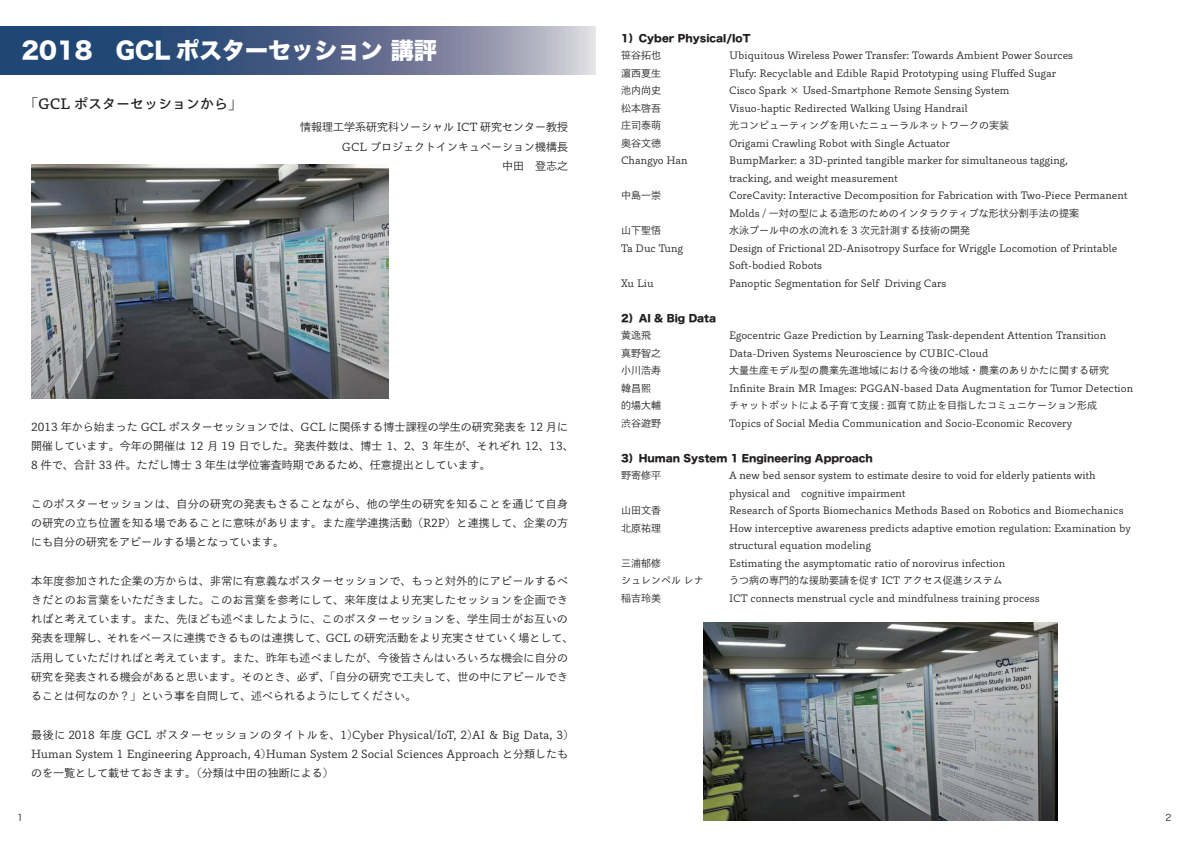
<style>
.page{position:relative;width:1191px;height:842px;background:#fff}
.page>*{position:absolute;margin:0;border:0;box-sizing:border-box;transform-origin:0 0}
.t1{font:23px "Hira Kaku Std N W8";color:#fff}
.t2{font:14px "Toppan Bunkyu Gothic Pr 6 N DB";color:#231f20}
.t3{font:11px/19.2px "Toppan Bunkyu Gothic Pr 6 N";color:#231f20;text-align:justify}
.t4{font:11px/19.2px "Toppan Bunkyu Gothic Pr 6 N";letter-spacing:.02em;color:#231f20}
.t5{font:10px/17.5px "Toppan Bunkyu Gothic Pr 6 N";color:#231f20}
.t6{font:10px "Hira Kaku Std N W8";color:#231f20}
.t7{font:9.2px "Hira Kaku Pro W3";color:#231f20}
</style>
<div class="page">
<svg style="left:0;top:27px;width:596px;height:48px;background:#586c8f"></svg>
<img style="left:31px;top:165px;width:357px;height:233px">
<img style="left:703px;top:622px;width:354px;height:199px">
<h1 class="t1" style="left:22px;top:38px;width:417px">2018　GCL ポスターセッション 講評</h1>
<h2 class="t2" style="left:24px;top:96px;width:219px">「GCL ポスターセッションから」</h2>
<p class="t3" style="left:300px;top:118px;width:269px;text-align:right">情報理工学系研究科ソーシャル ICT 研究センター教授<br>GCL プロジェクトインキュベーション機構長<br>　中田　登志之</p>
<p class="t3" style="left:31px;top:417px;width:544px;text-align:left">2013 年から始まった GCL ポスターセッションでは、GCL に関係する博士課程の学生の研究発表を 12 月に開催しています。今年の開催は 12 月 19 日でした。発表件数は、博士 1、2、3 年生が、それぞれ 12、13、<br>8 件で、合計 33 件。ただし博士 3 年生は学位審査時期であるため、任意提出としています。</p>
<p class="t3" style="left:31px;top:494px;width:538px">このポスターセッションは、自分の研究の発表もさることながら、他の学生の研究を知ることを通じて自身の研究の立ち位置を知る場であることに意味があります。また産学連携活動（R2P）と連携して、企業の方にも自分の研究をアピールする場となっています。</p>
<p class="t4" style="left:31px;top:571px;width:544px">本年度参加された企業の方からは、非常に有意義なポスターセッションで、もっと対外的にアピールするべきだとのお言葉をいただきました。このお言葉を参考にして、来年度はより充実したセッションを企画できればと考えています。また、先ほども述べましたように、このポスターセッションを、学生同士がお互いの発表を理解し、それをベースに連携できるものは連携して、GCL の研究活動をより充実させていく場として、活用していただければと考えています。また、昨年も述べましたが、今後皆さんはいろいろな機会に自分の研究を発表される機会があると思います。そのとき、必ず、「自分の研究で工夫して、世の中にアピールできることは何なのか？」という事を自問して、述べられるようにしてください。</p>
<p class="t3" style="left:31px;top:725px;width:538px">最後に 2018 年度 GCL ポスターセッションのタイトルを、1)Cyber Physical/IoT, 2)AI &amp; Big Data, 3)<br>Human System 1 Engineering Approach, 4)Human System 2 Social Sciences Approach と分類したものを一覧として載せておきます。（分類は中田の独断による）</p>
<p class="t6" style="left:621px;top:33px;width:131px">1）Cyber Physical/IoT</p>
<p class="t5" style="left:621px;top:47px;width:41px">笹谷拓也</p>
<p class="t5" style="left:729px;top:47px;width:345px">Ubiquitous Wireless Power Transfer: Towards Ambient Power Sources</p>
<p class="t5" style="left:621px;top:65px;width:41px">濵西夏生</p>
<p class="t5" style="left:729px;top:65px;width:328px">Flufy: Recyclable and Edible Rapid Prototyping using Fluffed Sugar</p>
<p class="t5" style="left:621px;top:82px;width:41px">池内尚史</p>
<p class="t5" style="left:729px;top:82px;width:282px">Cisco Spark × Used-Smartphone Remote Sensing System</p>
<p class="t5" style="left:621px;top:100px;width:41px">松本啓吾</p>
<p class="t5" style="left:729px;top:100px;width:240px">Visuo-haptic Redirected Walking Using Handrail</p>
<p class="t5" style="left:621px;top:117px;width:41px">庄司泰萌</p>
<p class="t5" style="left:729px;top:117px;width:281px">光コンピューティングを用いたニューラルネットワークの実装</p>
<p class="t5" style="left:621px;top:135px;width:41px">奥谷文徳</p>
<p class="t5" style="left:729px;top:135px;width:222px">Origami Crawling Robot with Single Actuator</p>
<p class="t5" style="left:621px;top:152px;width:68px">Changyo Han</p>
<p class="t5" style="left:729px;top:152px;width:340px">BumpMarker: a 3D-printed tangible marker for simultaneous tagging, tracking, and weight measurement</p>
<p class="t5" style="left:621px;top:187px;width:41px">中島一崇</p>
<p class="t5" style="left:729px;top:187px;width:400px">CoreCavity: Interactive Decomposition for Fabrication with Two-Piece Permanent<br>Molds / 一対の型による造形のためのインタラクティブな形状分割手法の提案</p>
<p class="t5" style="left:621px;top:222px;width:41px">山下聖悟</p>
<p class="t5" style="left:729px;top:222px;width:242px">水泳プール中の水の流れを 3 次元計測する技術の開発</p>
<p class="t5" style="left:621px;top:240px;width:64px">Ta Duc Tung</p>
<p class="t5" style="left:729px;top:240px;width:390px">Design of Frictional 2D-Anisotropy Surface for Wriggle Locomotion of Printable<br>Soft-bodied Robots</p>
<p class="t5" style="left:621px;top:275px;width:34px">Xu Liu</p>
<p class="t5" style="left:729px;top:275px;width:219px">Panoptic Segmentation for Self Driving Cars</p>
<p class="t6" style="left:621px;top:313px;width:97px">2）AI &amp; Big Data</p>
<p class="t5" style="left:621px;top:327px;width:31px">黄逸飛</p>
<p class="t5" style="left:729px;top:327px;width:379px">Egocentric Gaze Prediction by Learning Task-dependent Attention Transition</p>
<p class="t5" style="left:621px;top:345px;width:41px">真野智之</p>
<p class="t5" style="left:729px;top:345px;width:261px">Data-Driven Systems Neuroscience by CUBIC-Cloud</p>
<p class="t5" style="left:621px;top:362px;width:41px">小川浩寿</p>
<p class="t5" style="left:729px;top:362px;width:381px">大量生産モデル型の農業先進地域における今後の地域・農業のありかたに関する研究</p>
<p class="t5" style="left:621px;top:380px;width:31px">韓昌熙</p>
<p class="t5" style="left:729px;top:380px;width:406px">Infinite Brain MR Images: PGGAN-based Data Augmentation for Tumor Detection</p>
<p class="t5" style="left:621px;top:397px;width:41px">的場大輔</p>
<p class="t5" style="left:729px;top:397px;width:370px">チャットボットによる子育て支援 : 孤育て防止を目指したコミュニケーション形成</p>
<p class="t5" style="left:621px;top:415px;width:41px">渋谷遊野</p>
<p class="t5" style="left:729px;top:415px;width:344px">Topics of Social Media Communication and Socio-Economic Recovery</p>
<p class="t6" style="left:621px;top:453px;width:253px">3）Human System 1 Engineering Approach</p>
<p class="t5" style="left:621px;top:467px;width:41px">野寄修平</p>
<p class="t5" style="left:729px;top:467px;width:368px">A new bed sensor system to estimate desire to void for elderly patients with physical and cognitive impairment</p>
<p class="t5" style="left:621px;top:502px;width:41px">山田文香</p>
<p class="t5" style="left:729px;top:502px;width:396px">Research of Sports Biomechanics Methods Based on Robotics and Biomechanics</p>
<p class="t5" style="left:621px;top:520px;width:41px">北原祐理</p>
<p class="t5" style="left:729px;top:520px;width:403px">How interceptive awareness predicts adaptive emotion regulation: Examination by structural equation modeling</p>
<p class="t5" style="left:621px;top:555px;width:41px">三浦郁修</p>
<p class="t5" style="left:729px;top:555px;width:278px">Estimating the asymptomatic ratio of norovirus infection</p>
<p class="t5" style="left:621px;top:572px;width:84px">シュレンペル レナ</p>
<p class="t5" style="left:729px;top:572px;width:275px">うつ病の専門的な援助要請を促す ICT アクセス促進システム</p>
<p class="t5" style="left:621px;top:590px;width:41px">稲吉玲美</p>
<p class="t5" style="left:729px;top:590px;width:312px">ICT connects menstrual cycle and mindfulness training process</p>
<p class="t7" style="left:17px;top:809px;width:8px">1</p>
<p class="t7" style="left:1165px;top:809px;width:8px">2</p>
</div>
